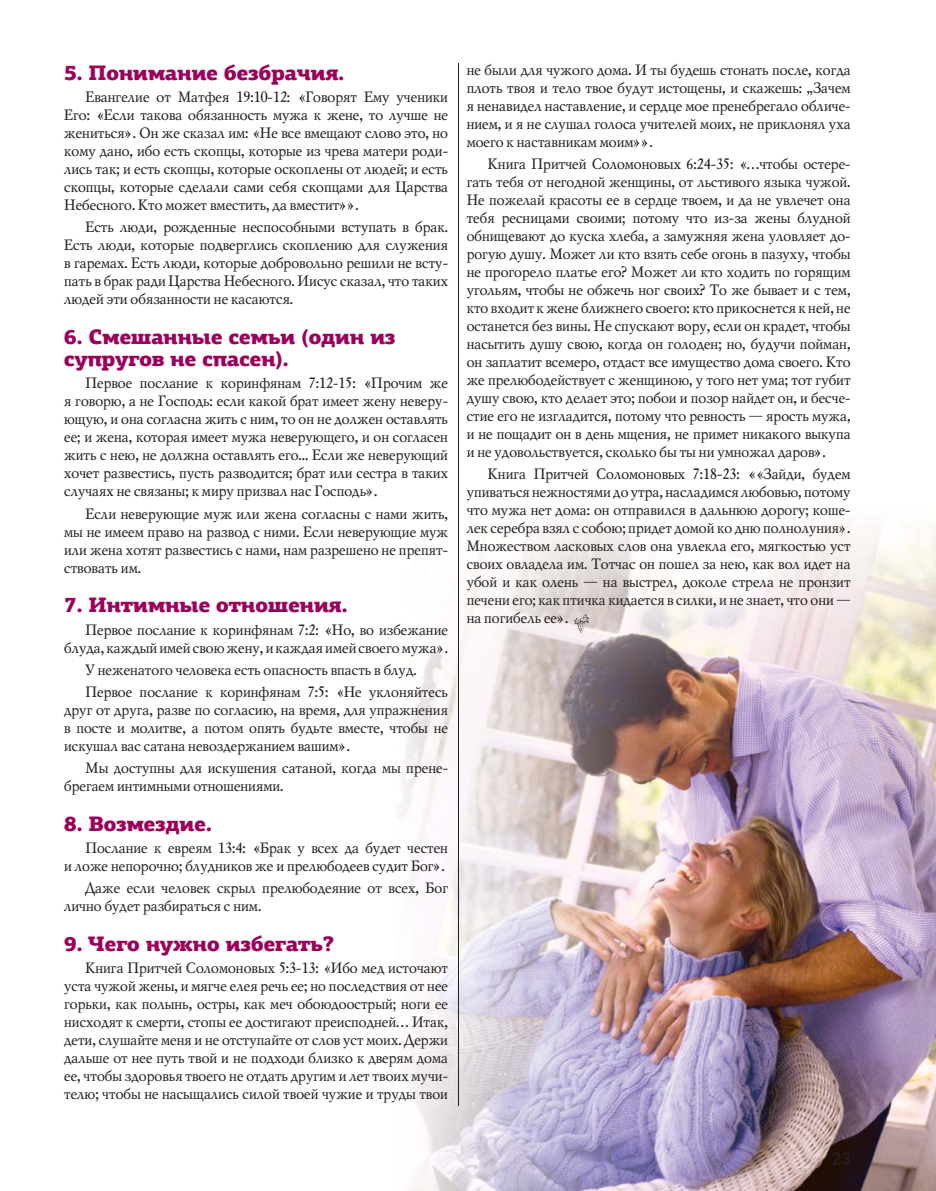
<style>
.page{position:relative;width:936px;height:1191px;background:#fff}
.page>*{position:absolute;margin:0;border:0;box-sizing:border-box;transform-origin:0 0}
.t1{font:900 21px/22.5px "PF Agora Slab Pro";letter-spacing:-.025em;color:#9b005b}
.t2{font:500 18px "PF Din Text Pro";color:#231f20}
.t3{font:15px/18px "Mysl C";letter-spacing:-.04em;color:#231f20;text-align:justify}
</style>
<div class="page">
<img style="left:400px;top:63px;width:535px;height:1127px">
<svg style="left:574px;top:614px;width:15px;height:19px"></svg>
<hr style="left:458px;top:64px;width:1px;height:1042px;background:#231f20">
<h1 class="t1" style="left:64px;top:63px;width:282px">5. Понимание безбрачия.</h1>
<p class="t3" style="left:64px;top:89px;width:386px;text-indent:21px">Евангелие от Матфея 19:10-12: «Говорят Ему ученики Его: «Если такова обязанность мужа к жене, то лучше не жениться». Он же сказал им: «Не все вмещают слово это, но кому дано, ибо есть скопцы, которые из чрева матери роди&shy;лись так; и есть скопцы, которые оскоплены от людей; и есть скопцы, которые сделали сами себя скопцами для Царства Небесного. Кто может вместить, да вместит»».</p>
<p class="t3" style="left:64px;top:219px;width:386px;text-indent:21px">Есть люди, рожденные неспособными вступать в брак.<br>Есть люди, которые подверглись скоплению для служения в гаремах. Есть люди, которые добровольно решили не всту&shy;пать в брак ради Царства Небесного. Иисус сказал, что таких людей эти обязанности не касаются.</p>
<h1 class="t1" style="left:64px;top:327px;width:333px">6. Смешанные семьи (один из супругов не спасен).</h1>
<p class="t3" style="left:64px;top:375px;width:386px;text-indent:21px">Первое послание к коринфянам 7:12-15: «Прочим же я говорю, а не Господь: если какой брат имеет жену неверу&shy;ющую, и она согласна жить с ним, то он не должен оставлять ее; и жена, которая имеет мужа неверующего, и он согласен жить с нею, не должна оставлять его... Если же неверующий хочет развестись, пусть разводится; брат или сестра в таких случаях не связаны; к миру призвал нас Господь».</p>
<p class="t3" style="left:64px;top:505px;width:386px;text-indent:21px">Если неверующие муж или жена согласны с нами жить, мы не имеем право на развод с ними. Если неверующие муж или жена хотят развестись с нами, нам разрешено не препят&shy;ствовать им.</p>
<h1 class="t1" style="left:64px;top:596px;width:285px">7. Интимные отношения.</h1>
<p class="t3" style="left:64px;top:621px;width:386px;text-align:right">Первое послание к коринфянам 7:2: «Но, во избежание блуда, каждый имей свою жену, и каждая имей своего мужа».</p>
<p class="t3" style="left:85px;top:659px;width:365px;line-height:22.2px">У неженатого человека есть опасность впасть в блуд.<br>Первое послание к коринфянам 7:5: «Не уклоняйтесь</p>
<p class="t3" style="left:64px;top:702px;width:386px">друг от друга, разве по согласию, на время, для упражнения в посте и молитве, а потом опять будьте вместе, чтобы не искушал вас сатана невоздержанием вашим».</p>
<p class="t3" style="left:64px;top:760px;width:386px;text-indent:21px">Мы доступны для искушения сатаной, когда мы прене&shy;брегаем интимными отношениями.</p>
<h1 class="t1" style="left:64px;top:814px;width:150px">8. Возмездие.</h1>
<p class="t3" style="left:64px;top:840px;width:386px;text-align:right">Послание к евреям 13:4: «Брак у всех да будет честен<br>и ложе непорочно; блудников же и прелюбодеев судит Бог».</p>
<p class="t3" style="left:64px;top:880px;width:386px;text-indent:21px">Даже если человек скрыл прелюбодеяние от всех, Бог лично будет разбираться с ним.</p>
<h1 class="t1" style="left:64px;top:934px;width:272px">9. Чего нужно избегать?</h1>
<p class="t3" style="left:64px;top:960px;width:386px;text-indent:21px">Книга Притчей Соломоновых 5:3-13: «Ибо мед источают уста чужой жены, и мягче елея речь ее; но последствия от нее горьки, как полынь, остры, как меч обоюдоострый; ноги ее нисходят к смерти, стопы ее достигают преисподней… Итак, дети, слушайте меня и не отступайте от слов уст моих. Держи дальше от нее путь твой и не подходи близко к дверям дома ее, чтобы здоровья твоего не отдать другим и лет твоих мучи&shy;телю; чтобы не насыщались силой твоей чужие и труды твои</p>
<p class="t3" style="left:466px;top:62px;width:386px">не были для чужого дома. И ты будешь стонать после, когда плоть твоя и тело твое будут истощены, и скажешь: „Зачем я ненавидел наставление, и сердце мое пренебрегало обличе&shy;нием, и я не слушал голоса учителей моих, не приклонял уха моего к наставникам моим»».</p>
<p class="t3" style="left:466px;top:156px;width:386px;text-indent:21px">Книга Притчей Соломоновых 6:24-35: «…чтобы остере&shy;гать тебя от негодной женщины, от льстивого языка чужой.<br>Не пожелай красоты ее в сердце твоем, и да не увлечет она тебя ресницами своими; потому что из-за жены блудной обнищевают до куска хлеба, а замужняя жена уловляет до&shy;рогую душу. Может ли кто взять себе огонь в пазуху, чтобы не прогорело платье его? Может ли кто ходить по горящим угольям, чтобы не обжечь ног своих? То же бывает и с тем, кто входит к жене ближнего своего: кто прикоснется к ней, не останется без вины. Не спускают вору, если он крадет, чтобы насытить душу свою, когда он голоден; но, будучи пойман, он заплатит всемеро, отдаст все имущество дома своего. Кто же прелюбодействует с женщиною, у того нет ума; тот губит душу свою, кто делает это; побои и позор найдет он, и бесче&shy;стие его не изгладится, потому что ревность — ярость мужа, и не пощадит он в день мщения, не примет никакого выкупа и не удовольствуется, сколько бы ты ни умножал даров».</p>
<p class="t3" style="left:466px;top:466px;width:386px;text-indent:21px">Книга Притчей Соломоновых 7:18-23: ««Зайди, будем упиваться нежностями до утра, насладимся любовью, потому что мужа нет дома: он отправился в дальнюю дорогу; коше&shy;лек серебра взял с собою; придет домой ко дню полнолуния».<br>Множеством ласковых слов она увлекла его, мягкостью уст своих овладела им. Тотчас он пошел за нею, как вол идет на убой и как олень — на выстрел, доколе стрела не пронзит печени его; как птичка кидается в силки, и не знает, что они — на погибель ее».</p>
<p class="t2" style="left:831px;top:1151px;width:20px">23</p>
</div>
